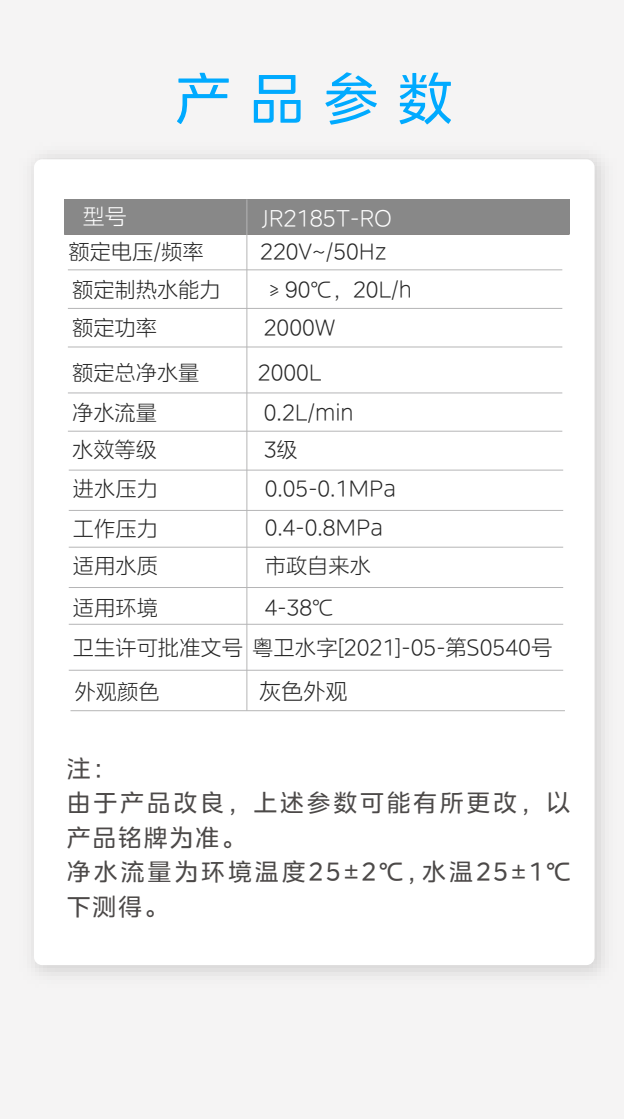
<style>
.page{position:relative;width:624px;height:1119px;background:#fff}
.page>*{position:absolute;margin:0;border:0;box-sizing:border-box;transform-origin:0 0}
.t1{font:56px "MEIDITYPE";color:#0af}
.t2{font:24px/34.4px "MEIDITYPE";letter-spacing:.11em;color:#4c4948}
.t3{font:300 22px "MEIDITYPE";color:#fff}
.t4{font:300 22px "MEIDITYPE";color:#262626}
.t5{font:300 21.2px/45.2px "MEIDITYPE";color:#262626}
</style>
<div class="page">
<div style="left:0;top:0;width:624px;height:1118px;background:#f5f4f4"></div>
<div style="left:34px;top:159px;width:560px;height:806px;background:#fff;border-radius:8px"></div>
<hr style="left:68px;top:269px;width:494px;height:1px;background:#b5b5b6">
<hr style="left:68px;top:308px;width:494px;height:1px;background:#b5b5b6">
<hr style="left:68px;top:392px;width:494px;height:1px;background:#b5b5b6">
<hr style="left:68px;top:430px;width:494px;height:2px;background:#b5b5b6">
<hr style="left:68px;top:346px;width:494px;height:2px;background:#b5b5b6">
<hr style="left:64px;top:233px;width:505px;height:2px;background:#4c4948">
<div style="left:64px;top:199px;width:505px;height:35px;background:#888"></div>
<hr style="left:69px;top:469px;width:494px;height:2px;background:#b5b5b6">
<hr style="left:69px;top:510px;width:494px;height:1px;background:#b5b5b6">
<hr style="left:69px;top:546px;width:494px;height:2px;background:#b5b5b6">
<hr style="left:69px;top:587px;width:494px;height:1px;background:#b5b5b6">
<hr style="left:69px;top:623px;width:494px;height:2px;background:#b5b5b6">
<hr style="left:69px;top:669px;width:494px;height:2px;background:#b5b5b6">
<hr style="left:70px;top:710px;width:495px;height:1px;background:#b5b5b6">
<hr style="left:246px;top:199px;width:1px;height:511px;background:#b5b5b6">
<h1 class="t1" style="left:175px;top:67px;width:280px">产品参数</h1>
<p class="t3" style="left:83px;top:204px;width:45px">型号</p>
<p class="t3" style="left:262px;top:206px;width:131px">JR2185T-RO</p>
<p class="t5" style="left:69px;top:229px;width:137px">额定电压/频率</p>
<p class="t5" style="left:260px;top:229px;width:127px">220V~/50Hz</p>
<p class="t5" style="left:72px;top:267px;width:150px">额定制热水能力</p>
<p class="t5" style="left:264px;top:267px;width:150px">≥90℃，20L/h</p>
<p class="t5" style="left:72px;top:305px;width:129px">额定功率<br>额定总净水量</p>
<p class="t5" style="left:72px;top:390px;width:86px">净水流量</p>
<p class="t5" style="left:264px;top:390px;width:91px">0.2L/min</p>
<p class="t5" style="left:72px;top:427px;width:86px">水效等级</p>
<p class="t5" style="left:264px;top:427px;width:35px">3级</p>
<p class="t5" style="left:264px;top:305px;width:73px">2000W</p>
<p class="t5" style="left:258px;top:350px;width:65px">2000L</p>
<p class="t5" style="left:73px;top:466px;width:86px">进水压力</p>
<p class="t5" style="left:265px;top:466px;width:132px">0.05-0.1MPa</p>
<p class="t5" style="left:73px;top:510px;width:86px;line-height:36.8px">工作压力适用水质</p>
<p class="t5" style="left:265px;top:505px;width:120px">0.4-0.8MPa</p>
<p class="t5" style="left:265px;top:543px;width:108px">市政自来水</p>
<p class="t5" style="left:73px;top:585px;width:86px">适用环境</p>
<p class="t5" style="left:73px;top:587px;width:481px;line-height:40.8px;text-indent:192px">4-38℃<br>卫生许可批准文号粤卫水字[2021]-05-第S0540号</p>
<p class="t5" style="left:75px;top:668px;width:86px">外观颜色</p>
<p class="t4" style="left:259px;top:679px;width:90px">灰色外观</p>
<p class="t2" style="left:67px;top:751px;width:505px">注：<br>由于产品改良，上述参数可能有所更改，以产品铭牌为准。<br>净水流量为环境温度25±2℃，水温25±1℃下测得。</p>
</div>
